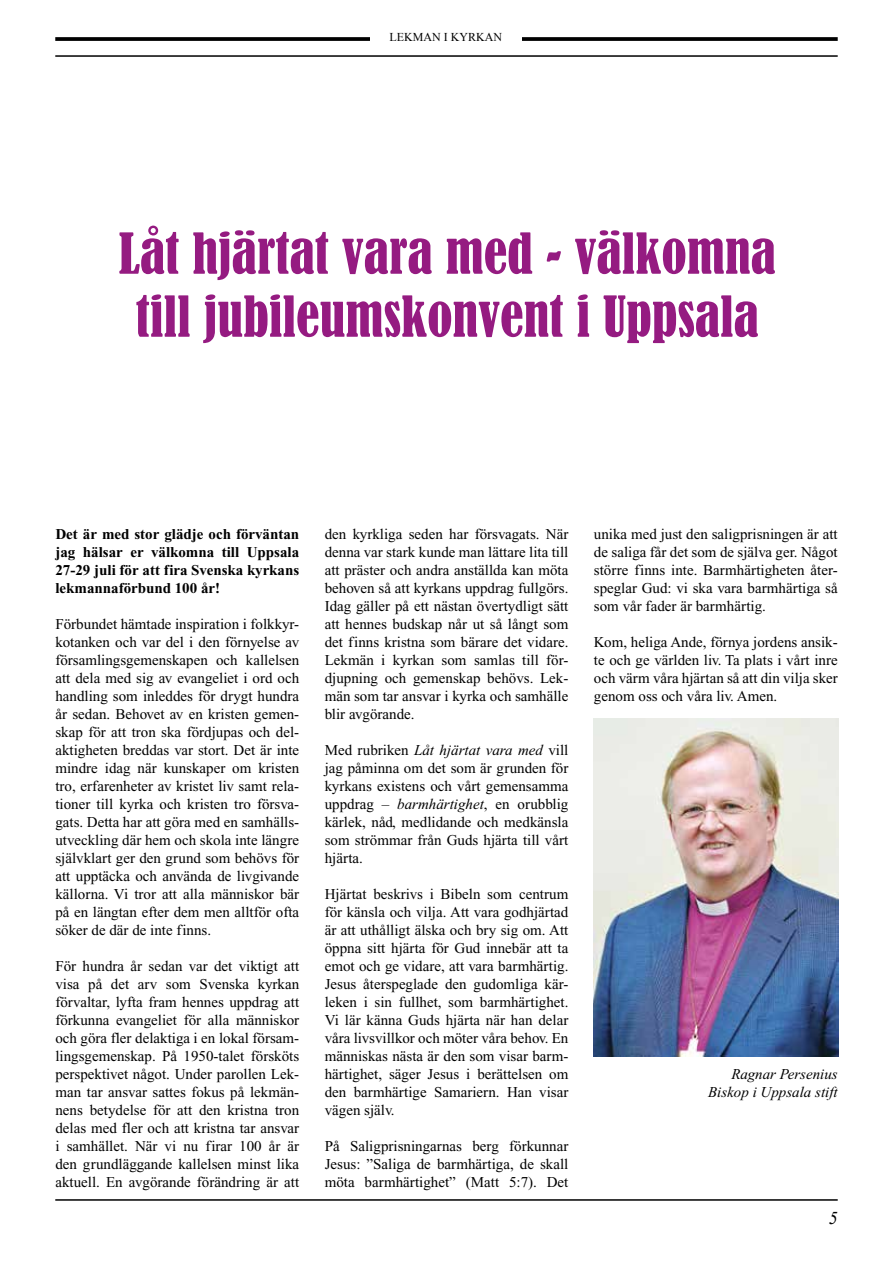
<style>
.page{position:relative;width:893px;height:1263px;background:#fff}
.page>*{position:absolute;margin:0;border:0;box-sizing:border-box;transform-origin:0 0}
.t1{font:condensed 52.5px/63px "Bernard";color:#951b81;text-align:center}
.t2{font:italic 18px "Times New Roman";color:#000}
.t3{font:15px/18px "Times New Roman";color:#000;text-align:justify}
.t4{font:700 15px/18px "Times New Roman";color:#000;text-align:justify}
.t5{font:italic 15px/18px "Times New Roman";color:#000;text-align:right}
.t6{font:12px "Times New Roman";color:#000}
.s1{font-style:italic}
</style>
<div class="page">
<hr style="left:55px;top:1199px;width:783px;height:2px;background:#000">
<hr style="left:55px;top:55px;width:783px;height:2px;background:#000">
<svg style="left:55px;top:37px;width:783px;height:4px;background:#0f0f0f"></svg>
<div style="left:370px;top:34px;width:151px;height:10px;background:#fff"></div>
<img style="left:594px;top:719px;width:244px;height:338px">
<p class="t6" style="left:390px;top:29px;width:114px">LEKMAN I KYRKAN</p>
<h1 class="t1" style="left:119px;top:223px;width:659px">Låt hjärtat vara med - välkomna till jubileumskonvent i Uppsala</h1>
<p class="t4" style="left:55px;top:525px;width:245px">Det är med stor glädje och förväntan jag hälsar er välkomna till Uppsala 27-29 juli för att fira Svenska kyrkans lekmannaförbund 100 år!</p>
<p class="t3" style="left:55px;top:615px;width:245px">Förbundet hämtade inspiration i folkkyr&shy;kotanken och var del i den förnyelse av församlingsgemenskapen och kallelsen att dela med sig av evangeliet i ord och handling som inleddes för drygt hundra år sedan. Behovet av en kristen gemen&shy;skap för att tron ska fördjupas och del&shy;aktigheten breddas var stort. Det är inte mindre idag när kunskaper om kristen tro, erfarenheter av kristet liv samt rela&shy;tioner till kyrka och kristen tro försva&shy;gats. Detta har att göra med en samhälls&shy;utveckling där hem och skola inte längre självklart ger den grund som behövs för att upptäcka och använda de livgivande källorna. Vi tror att alla människor bär på en längtan efter dem men alltför ofta söker de där de inte finns.</p>
<p class="t3" style="left:55px;top:957px;width:245px">För hundra år sedan var det viktigt att visa på det arv som Svenska kyrkan förvaltar, lyfta fram hennes uppdrag att förkunna evangeliet för alla människor och göra fler delaktiga i en lokal försam&shy;lingsgemenskap. På 1950-talet försköts perspektivet något. Under parollen Lek&shy;man tar ansvar sattes fokus på lekmän&shy;nens betydelse för att den kristna tron delas med fler och att kristna tar ansvar i samhället. När vi nu firar 100 år är den grundläggande kallelsen minst lika aktuell. En avgörande förändring är att</p>
<p class="t3" style="left:325px;top:525px;width:245px">den kyrkliga seden har försvagats. När denna var stark kunde man lättare lita till att präster och andra anställda kan möta behoven så att kyrkans uppdrag fullgörs.<br>Idag gäller på ett nästan övertydligt sätt att hennes budskap når ut så långt som det finns kristna som bärare det vidare.<br>Lekmän i kyrkan som samlas till för&shy;djupning och gemenskap behövs. Lek&shy;män som tar ansvar i kyrka och samhälle blir avgörande.</p>
<p class="t3" style="left:325px;top:741px;width:245px">Med rubriken <span class="s1">Låt hjärtat vara med</span> vill jag påminna om det som är grunden för kyrkans existens och vårt gemensamma uppdrag – <span class="s1">barmhärtighet</span>, en orubblig kärlek, nåd, medlidande och medkänsla som strömmar från Guds hjärta till vårt hjärta.</p>
<p class="t3" style="left:325px;top:885px;width:245px">Hjärtat beskrivs i Bibeln som centrum för känsla och vilja. Att vara godhjärtad är att uthålligt älska och bry sig om. Att öppna sitt hjärta för Gud innebär att ta emot och ge vidare, att vara barmhärtig.<br>Jesus återspeglade den gudomliga kär&shy;leken i sin fullhet, som barmhärtighet.<br>Vi lär känna Guds hjärta när han delar våra livsvillkor och möter våra behov. En människas nästa är den som visar barm&shy;härtighet, säger Jesus i berättelsen om den barmhärtige Samariern. Han visar vägen själv.</p>
<p class="t3" style="left:325px;top:1137px;width:245px">På Saligprisningarnas berg förkunnar Jesus: ”Saliga de barmhärtiga, de skall möta barmhärtighet” (Matt 5:7). Det</p>
<p class="t3" style="left:594px;top:525px;width:245px">unika med just den saligprisningen är att de saliga får det som de själva ger. Något större finns inte. Barmhärtigheten åter&shy;speglar Gud: vi ska vara barmhärtiga så som vår fader är barmhärtig.</p>
<p class="t3" style="left:594px;top:633px;width:245px">Kom, heliga Ande, förnya jordens ansik&shy;te och ge världen liv. Ta plats i vårt inre och värm våra hjärtan så att din vilja sker genom oss och våra liv. Amen.</p>
<p class="t5" style="left:708px;top:1065px;width:131px">Ragnar Persenius<br>Biskop i Uppsala stift</p>
<p class="t2" style="left:829px;top:1206px;width:10px">5</p>
</div>
